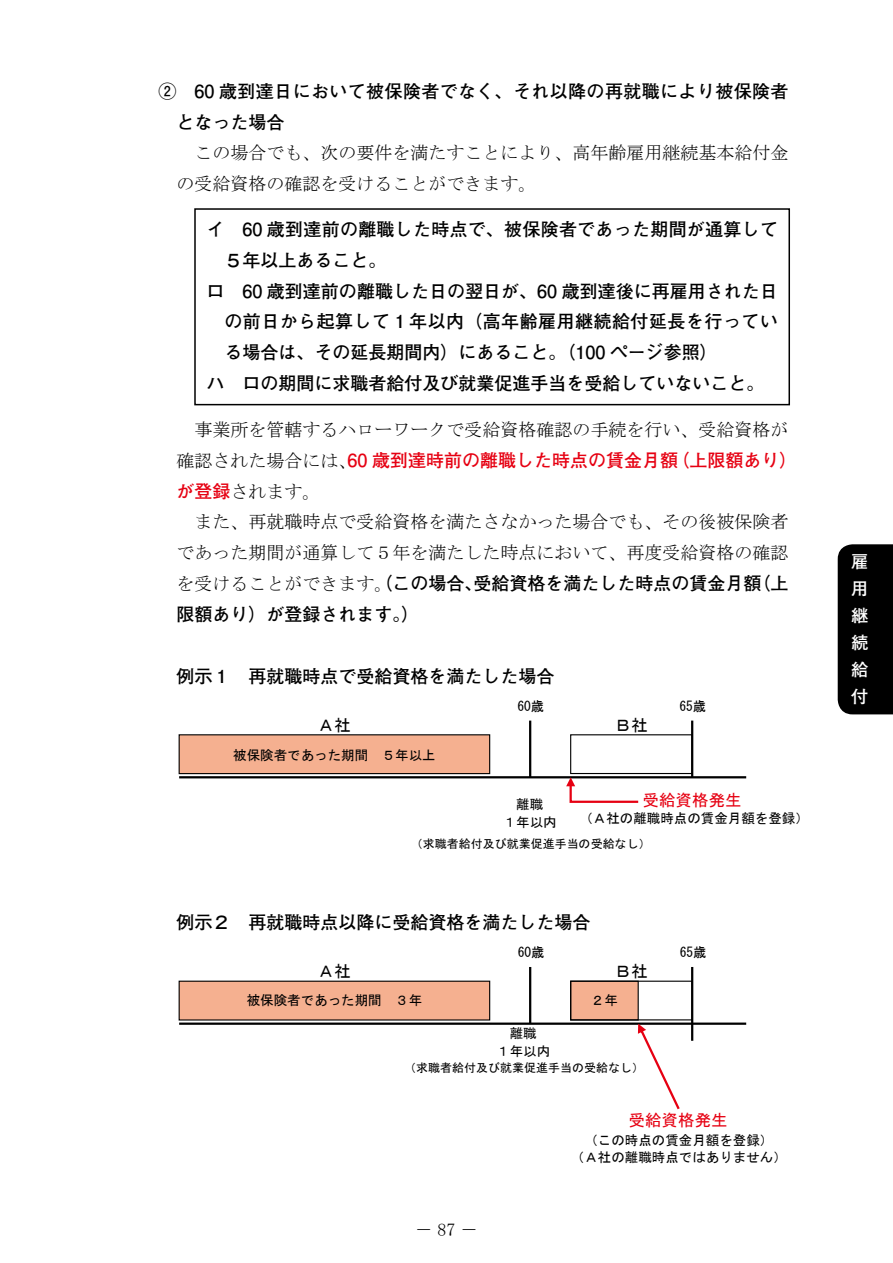
<style>
.page{position:relative;width:893px;height:1263px;background:#fff}
.page>*{position:absolute;margin:0;border:0;box-sizing:border-box;transform-origin:0 0}
.t1{font:700 18px/30.8px "Futo Go B101 Pro";color:#000}
.t2{font:18px/30.8px "MS Mincho";color:#000}
.t3{font:700 18px/30.8px "Futo Go B101 Pro";letter-spacing:.02em;color:#000}
.t4{font:700 18px "Futo Go B101 Pro";color:#e60012}
.t5{font:700 18px "Futo Go B101 Pro";letter-spacing:.025em;color:#000}
.t6{font:700 17.25px/27px "Futo Go B101 Pro";color:#fff;text-align:justify}
.t7{font:16.5px "MS Gothic";color:#e60012}
.t8{font:16.5px "MS Gothic";letter-spacing:.005em;color:#000}
.t9{font:13.5px/17.7px "MS Gothic";color:#000;text-align:center}
.t10{font:12px "MS Gothic";color:#000}
.s1{font-family:"MS Mincho";font-weight:400;color:#000}
.s2{font-family:"Futo Go B101 Pro";font-weight:700;color:#e60012}
.s3{font-family:"MS Mincho";font-weight:400}
</style>
<div class="page">
<div style="left:838px;top:544px;width:55px;height:170px;background:#000"></div>
<div style="left:194px;top:208px;width:596px;height:197px;border:2px solid #000"></div>
<hr style="left:179px;top:776px;width:567px;height:2px;background:#000">
<hr style="left:529px;top:721px;width:2px;height:56px;background:#000">
<hr style="left:691px;top:721px;width:2px;height:56px;background:#000">
<div style="left:179px;top:735px;width:311px;height:39px;background:#f5b090"></div>
<div style="left:179px;top:734px;width:311px;height:40px;border:1px solid #000"></div>
<div style="left:570px;top:734px;width:123px;height:40px;border:1px solid #000"></div>
<svg style="left:566px;top:777px;width:74px;height:26px"></svg>
<hr style="left:179px;top:1022px;width:567px;height:3px;background:#000">
<hr style="left:529px;top:967px;width:2px;height:57px;background:#000">
<hr style="left:691px;top:967px;width:2px;height:74px;background:#000">
<svg style="left:638px;top:1024px;width:42px;height:85px"></svg>
<div style="left:179px;top:981px;width:311px;height:39px;background:#f5b090"></div>
<div style="left:179px;top:981px;width:311px;height:39px;border:1px solid #000"></div>
<div style="left:571px;top:981px;width:67px;height:39px;background:#f5b090"></div>
<div style="left:570px;top:981px;width:69px;height:39px;border:1px solid #000"></div>
<div style="left:570px;top:981px;width:123px;height:39px;border:1px solid #000"></div>
<p class="t3" style="left:176px;top:74px;width:614px;text-indent:-18px">②　60 歳到達日において被保険者でなく、それ以降の再就職により被保険者となった場合</p>
<p class="t2" style="left:176px;top:138px;width:613px;text-indent:18px">この場合でも、次の要件を満たすことにより、高年齢雇用継続基本給付金の受給資格の確認を受けることができます。</p>
<p class="t1" style="left:206px;top:212px;width:573px">イ　60 歳到達前の離職した時点で、被保険者であった期間が通算して</p>
<p class="t1" style="left:224px;top:242px;width:164px">５年以上あること。</p>
<p class="t1" style="left:206px;top:273px;width:573px">ロ　60 歳到達前の離職した日の翌日が、60 歳到達後に再雇用された日</p>
<p class="t5" style="left:224px;top:307px;width:555px">の前日から起算して１年以内（高年齢雇用継続給付延長を行ってい</p>
<p class="t1" style="left:224px;top:335px;width:495px">る場合は、その延長期間内）にあること。（100 ページ参照）</p>
<p class="t1" style="left:206px;top:365px;width:560px">ハ　ロの期間に求職者給付及び就業促進手当を受給していないこと。</p>
<p class="t2" style="left:194px;top:414px;width:595px">事業所を管轄するハローワークで受給資格確認の手続を行い、受給資格が</p>
<p class="t4" style="left:176px;top:446px;width:622px"><span class="s1">確認された場合には、</span>60 歳到達時前の離職した時点の賃金月額（上限額あり）</p>
<p class="t2" style="left:176px;top:476px;width:145px"><span class="s2">が登録</span>されます。</p>
<p class="t2" style="left:194px;top:506px;width:595px">また、再就職時点で受給資格を満たさなかった場合でも、その後被保険者</p>
<p class="t2" style="left:176px;top:537px;width:613px">であった期間が通算して５年を満たした時点において、再度受給資格の確認</p>
<p class="t1" style="left:176px;top:566px;width:613px"><span class="s3">を受けることができます。</span>（この場合、受給資格を満たした時点の賃金月額（上限額あり）が登録されます。）</p>
<p class="t1" style="left:176px;top:658px;width:379px">例示１　再就職時点で受給資格を満たした場合</p>
<p class="t9" style="left:517px;top:698px;width:28px">60歳</p>
<p class="t8" style="left:318px;top:716px;width:35px">Ａ社</p>
<p class="t8" style="left:615px;top:716px;width:35px">Ｂ社</p>
<p class="t9" style="left:233px;top:746px;width:204px">被保険者であった期間 ５年以上</p>
<p class="t9" style="left:679px;top:698px;width:28px">65歳</p>
<p class="t7" style="left:643px;top:792px;width:100px">受給資格発生</p>
<p class="t9" style="left:579px;top:809px;width:231px">（Ａ社の離職時点の賃金月額を登録）</p>
<p class="t9" style="left:503px;top:795px;width:55px">離職<br>１年以内</p>
<p class="t10" style="left:411px;top:838px;width:241px">（求職者給付及び就業促進手当の受給なし）</p>
<p class="t1" style="left:176px;top:904px;width:415px">例示２　再就職時点以降に受給資格を満たした場合</p>
<p class="t9" style="left:518px;top:943px;width:28px">60歳</p>
<p class="t8" style="left:318px;top:963px;width:35px">Ａ社</p>
<p class="t8" style="left:615px;top:963px;width:35px">Ｂ社</p>
<p class="t9" style="left:247px;top:991px;width:177px">被保険者であった期間 ３年</p>
<p class="t9" style="left:591px;top:991px;width:28px">２年</p>
<p class="t9" style="left:496px;top:1024px;width:55px">離職<br>１年以内</p>
<p class="t10" style="left:404px;top:1061px;width:241px">（求職者給付及び就業促進手当の受給なし）</p>
<p class="t9" style="left:680px;top:943px;width:28px">65歳</p>
<p class="t2" style="left:415px;top:1214px;width:64px">－87－</p>
<p class="t7" style="left:629px;top:1112px;width:100px">受給資格発生</p>
<p class="t9" style="left:571px;top:1131px;width:218px">（この時点の賃金月額を登録）<br>（Ａ社の離職時点ではありません）</p>
<p class="t6" style="left:851px;top:546px;width:18px">雇用継続給付</p>
</div>
